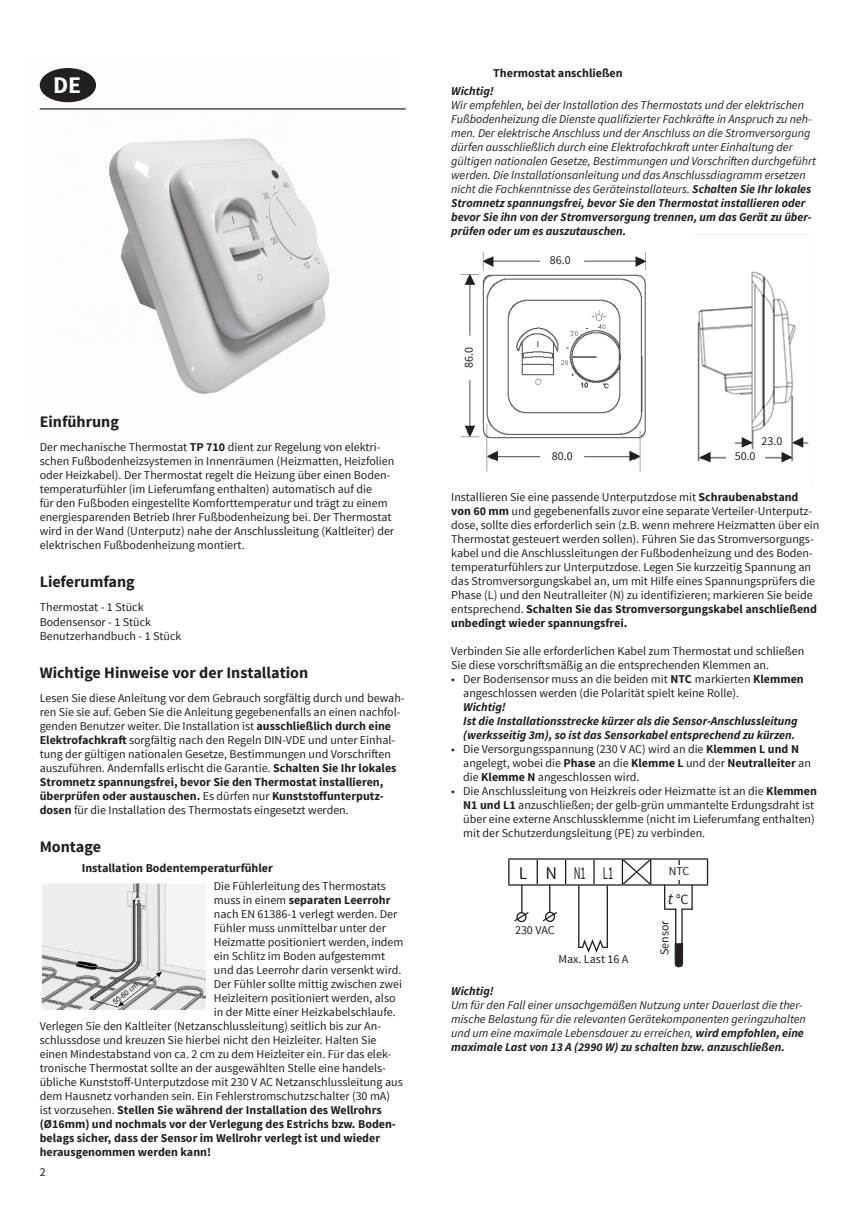
<style>
.page{position:relative;width:857px;height:1225px;background:#fff}
.page>*{position:absolute;margin:0;border:0;box-sizing:border-box;transform-origin:0 0}
.t1{font:700 23.8px "Source Sans Pro";color:#fff}
.t2{font:18px "Source Sans Pro";letter-spacing:.455em;color:#231f20}
.t3{font:700 16px "Source Sans Pro";color:#231f20}
.t4{font:14px "Source Sans Pro";color:#231f20}
.t5{font:12px/14px "Source Sans Pro";color:#231f20}
.t6{font:italic 12px/14px "Source Sans Pro";color:#231f20}
.t7{font:700 12px "Source Sans Pro";color:#231f20}
.t8{font:italic 700 12px/14px "Source Sans Pro";color:#231f20}
.s1{font-weight:700}
.s2{font-weight:400}
.s3{font-style:italic;font-size:16px}
</style>
<div class="page">
<img style="left:39px;top:68px;width:360px;height:326px">
<img style="left:41px;top:883px;width:165px;height:126px">
<hr style="left:40px;top:108px;width:365px;height:1px;background:#231f20">
<img style="left:460px;top:252px;width:186px;height:220px">
<svg style="left:487px;top:451px;width:10px;height:10px"></svg>
<svg style="left:629px;top:451px;width:10px;height:10px"></svg>
<div style="left:543px;top:450px;width:38px;height:13px;background:#fff"></div>
<div style="left:463px;top:340px;width:13px;height:34px;background:#fff"></div>
<svg style="left:464px;top:274px;width:11px;height:11px"></svg>
<svg style="left:464px;top:426px;width:11px;height:10px"></svg>
<svg style="left:482px;top:256px;width:11px;height:11px"></svg>
<div style="left:541px;top:255px;width:38px;height:13px;background:#fff"></div>
<svg style="left:635px;top:256px;width:10px;height:11px"></svg>
<img style="left:694px;top:234px;width:117px;height:229px">
<svg style="left:699px;top:452px;width:11px;height:10px"></svg>
<svg style="left:781px;top:437px;width:21px;height:25px"></svg>
<svg style="left:741px;top:437px;width:11px;height:10px"></svg>
<div style="left:725px;top:451px;width:38px;height:13px;background:#fff"></div>
<div style="left:754px;top:436px;width:34px;height:13px;background:#fff"></div>
<hr style="left:578px;top:885px;width:1px;height:63px;background:#231f20">
<svg style="left:578px;top:937px;width:28px;height:16px"></svg>
<hr style="left:606px;top:885px;width:1px;height:63px;background:#231f20">
<hr style="left:674px;top:909px;width:2px;height:38px;background:#231f20">
<svg style="left:674px;top:943px;width:8px;height:24px"></svg>
<hr style="left:681px;top:909px;width:1px;height:38px;background:#231f20">
<svg style="left:508px;top:858px;width:199px;height:64px"></svg>
<div style="left:667px;top:865px;width:23px;height:14px;background:#fff"></div>
<div style="left:41px;top:70px;width:53px;height:31px;background:#231f20;border-radius:50%"></div>
<div style="left:40px;top:68px;width:56px;height:34px;border:3px solid #231f20;border-radius:50%"></div>
<h1 class="t1" style="left:53px;top:70px;width:30px">DE</h1>
<h3 class="t3" style="left:40px;top:412px;width:81px">Einführung</h3>
<p class="t5" style="left:40px;top:441px;width:356px">Der mechanische Thermostat <span class="s1">TP 710</span> dient zur Regelung von elektri&shy;schen Fußbodenheizsystemen in Innenräumen (Heizmatten, Heizfolien oder Heizkabel). Der Thermostat regelt die Heizung über einen Boden&shy;temperaturfühler (im Lieferumfang enthalten) automatisch auf die<br>für den Fußboden eingestellte Komforttemperatur und trägt zu einem energiesparenden Betrieb Ihrer Fußbodenheizung bei. Der Thermostat wird in der Wand (Unterputz) nahe der Anschlussleitung (Kaltleiter) der elektrischen Fußbodenheizung montiert.</p>
<h3 class="t3" style="left:40px;top:572px;width:97px">Lieferumfang</h3>
<p class="t5" style="left:40px;top:601px;width:143px">Thermostat - 1 Stück<br>Bodensensor - 1 Stück<br>Benutzerhandbuch - 1 Stück</p>
<h3 class="t3" style="left:40px;top:662px;width:270px">Wichtige Hinweise vor der Installation</h3>
<p class="t5" style="left:40px;top:691px;width:366px">Lesen Sie diese Anleitung vor dem Gebrauch sorgfältig durch und bewah&shy;ren Sie sie auf. Geben Sie die Anleitung gegebenenfalls an einen nachfol&shy;genden Benutzer weiter. Die Installation ist <span class="s1">ausschließlich durch eine Elektrofachkraft</span> sorgfältig nach den Regeln DIN-VDE und unter Einhal&shy;tung der gültigen nationalen Gesetze, Bestimmungen und Vorschriften auszuführen. Andernfalls erlischt die Garantie. <span class="s1">Schalten Sie Ihr lokales Stromnetz spannungsfrei, bevor Sie den Thermostat installieren, überprüfen oder austauschen.</span> Es dürfen nur <span class="s1">Kunststoffunterputz&shy;dosen</span> für die Installation des Thermostats eingesetzt werden.</p>
<h3 class="t3" style="left:40px;top:836px;width:63px">Montage</h3>
<p class="t7" style="left:82px;top:860px;width:192px">Installation Bodentemperaturfühler</p>
<p class="t5" style="left:214px;top:879px;width:173px">Die Fühlerleitung des Thermostats</p>
<p class="t7" style="left:214px;top:892px;width:178px"><span class="s2">muss in einem</span> separaten Leerrohr</p>
<p class="t5" style="left:214px;top:907px;width:185px">nach EN 61386-1 verlegt werden. Der</p>
<p class="t5" style="left:214px;top:921px;width:173px">Fühler muss unmittelbar unter der</p>
<p class="t5" style="left:214px;top:935px;width:191px">Heizmatte positioniert werden, indem</p>
<p class="t5" style="left:214px;top:949px;width:173px">ein Schlitz im Boden aufgestemmt</p>
<p class="t5" style="left:214px;top:963px;width:189px">und das Leerrohr darin versenkt wird.</p>
<p class="t5" style="left:214px;top:977px;width:189px">Der Fühler sollte mittig zwischen zwei</p>
<p class="t5" style="left:214px;top:991px;width:183px">Heizleitern positioniert werden, also</p>
<p class="t5" style="left:214px;top:1005px;width:183px">in der Mitte einer Heizkabelschlaufe.</p>
<p class="t5" style="left:40px;top:1019px;width:342px">Verlegen Sie den Kaltleiter (Netzanschlussleitung) seitlich bis zur An-</p>
<p class="t5" style="left:40px;top:1033px;width:338px">schlussdose und kreuzen Sie hierbei nicht den Heizleiter. Halten Sie</p>
<p class="t5" style="left:40px;top:1047px;width:353px">einen Mindestabstand von ca. 2 cm zu dem Heizleiter ein. Für das elek-</p>
<p class="t5" style="left:40px;top:1061px;width:347px">tronische Thermostat sollte an der ausgewählten Stelle eine handels-</p>
<p class="t5" style="left:40px;top:1075px;width:364px">übliche Kunststoff-Unterputzdose mit 230 V AC Netzanschlussleitung aus</p>
<p class="t5" style="left:40px;top:1089px;width:352px">dem Hausnetz vorhanden sein. Ein Fehlerstromschutzschalter (30 mA)</p>
<p class="t7" style="left:40px;top:1102px;width:343px"><span class="s2">ist vorzusehen.</span> Stellen Sie während der Installation des Wellrohrs</p>
<p class="t7" style="left:40px;top:1116px;width:357px">(Ø16mm) und nochmals vor der Verlegung des Estrichs bzw. Boden-</p>
<p class="t7" style="left:40px;top:1130px;width:342px">belags sicher, dass der Sensor im Wellrohr verlegt ist und wieder</p>
<p class="t7" style="left:40px;top:1144px;width:173px">herausgenommen werden kann!</p>
<p class="t5" style="left:40px;top:1164px;width:7px">2</p>
<p class="t7" style="left:493px;top:65px;width:131px">Thermostat anschließen</p>
<p class="t8" style="left:451px;top:84px;width:44px">Wichtig!</p>
<p class="t6" style="left:451px;top:98px;width:366px">Wir empfehlen, bei der Installation des Thermostats und der elektrischen Fußbodenheizung die Dienste qualifizierter Fachkräfte in Anspruch zu neh&shy;men. Der elektrische Anschluss und der Anschluss an die Stromversorgung dürfen ausschließlich durch eine Elektrofachkraft unter Einhaltung der gültigen nationalen Gesetze, Bestimmungen und Vorschriften durchgeführt werden. Die Installationsanleitung und das Anschlussdiagramm ersetzen nicht die Fachkenntnisse des Geräteinstallateurs. <span class="s1">Schalten Sie Ihr lokales Stromnetz spannungsfrei, bevor Sie den Thermostat installieren oder bevor Sie ihn von der Stromversorgung trennen, um das Gerät zu über&shy;prüfen oder um es auszutauschen.</span></p>
<p class="t5" style="left:462px;top:368px;width:22px;rotate:-90deg">86.0</p>
<p class="t5" style="left:549px;top:253px;width:22px">86.0</p>
<p class="t5" style="left:551px;top:449px;width:22px">80.0</p>
<p class="t5" style="left:761px;top:434px;width:22px">23.0</p>
<p class="t5" style="left:734px;top:450px;width:22px">50.0</p>
<p class="t5" style="left:451px;top:490px;width:369px">Installieren Sie eine passende Unterputzdose mit <span class="s1">Schraubenabstand von 60 mm</span> und gegebenenfalls zuvor eine separate Verteiler-Unterputz&shy;dose, sollte dies erforderlich sein (z.B. wenn mehrere Heizmatten über ein Thermostat gesteuert werden sollen). Führen Sie das Stromversorgungs&shy;kabel und die Anschlussleitungen der Fußbodenheizung und des Boden&shy;temperaturfühlers zur Unterputzdose. Legen Sie kurzzeitig Spannung an das Stromversorgungskabel an, um mit Hilfe eines Spannungsprüfers die Phase (L) und den Neutralleiter (N) zu identifizieren; markieren Sie beide entsprechend. <span class="s1">Schalten Sie das Stromversorgungskabel anschließend unbedingt wieder spannungsfrei.</span></p>
<p class="t5" style="left:451px;top:644px;width:354px">Verbinden Sie alle erforderlichen Kabel zum Thermostat und schließen<br>Sie diese vorschriftsmäßig an die entsprechenden Klemmen an.</p>
<p class="t5" style="left:463px;top:673px;width:342px;text-indent:-12px">• Der Bodensensor muss an die beiden mit <span class="s1">NTC</span> markierten <span class="s1">Klemmen </span>angeschlossen werden (die Polarität spielt keine Rolle).</p>
<p class="t8" style="left:463px;top:700px;width:336px">Wichtig!<br>Ist die Installationsstrecke kürzer als die Sensor-Anschlussleitung (werksseitig 3m), so ist das Sensorkabel entsprechend zu kürzen.</p>
<p class="t5" style="left:463px;top:742px;width:349px;text-indent:-12px">• Die Versorgungsspannung (230 V AC) wird an die <span class="s1">Klemmen L und N </span>angelegt, wobei die <span class="s1">Phase</span> an die <span class="s1">Klemme L</span> und der <span class="s1">Neutralleiter</span> an die <span class="s1">Klemme N</span> angeschlossen wird.</p>
<p class="t5" style="left:463px;top:784px;width:355px;text-indent:-12px">• Die Anschlussleitung von Heizkreis oder Heizmatte ist an die <span class="s1">Klemmen N1 und L1</span> anzuschließen; der gelb-grün ummantelte Erdungsdraht ist über eine externe Anschlussklemme (nicht im Lieferumfang enthalten) mit der Schutzerdungsleitung (PE) zu verbinden.</p>
<h2 class="t2" style="left:518px;top:861px;width:96px">LNN1 L1</h2>
<p class="t5" style="left:668px;top:864px;width:22px">NTC</p>
<p class="t5" style="left:514px;top:923px;width:41px">230 VAC</p>
<p class="t5" style="left:558px;top:952px;width:71px">Max. Last 16 A</p>
<p class="t4" style="left:667px;top:890px;width:22px"><span class="s3">t</span> °C</p>
<p class="t5" style="left:657px;top:955px;width:36px;rotate:-90deg">Sensor</p>
<p class="t8" style="left:451px;top:984px;width:44px">Wichtig!</p>
<p class="t6" style="left:451px;top:998px;width:356px">Um für den Fall einer unsachgemäßen Nutzung unter Dauerlast die ther&shy;mische Belastung für die relevanten Gerätekomponenten geringzuhalten und um eine maximale Lebensdauer zu erreichen, <span class="s1">wird empfohlen, eine maximale Last von 13 A (2990 W) zu schalten bzw. anzuschließen.</span></p>
</div>
